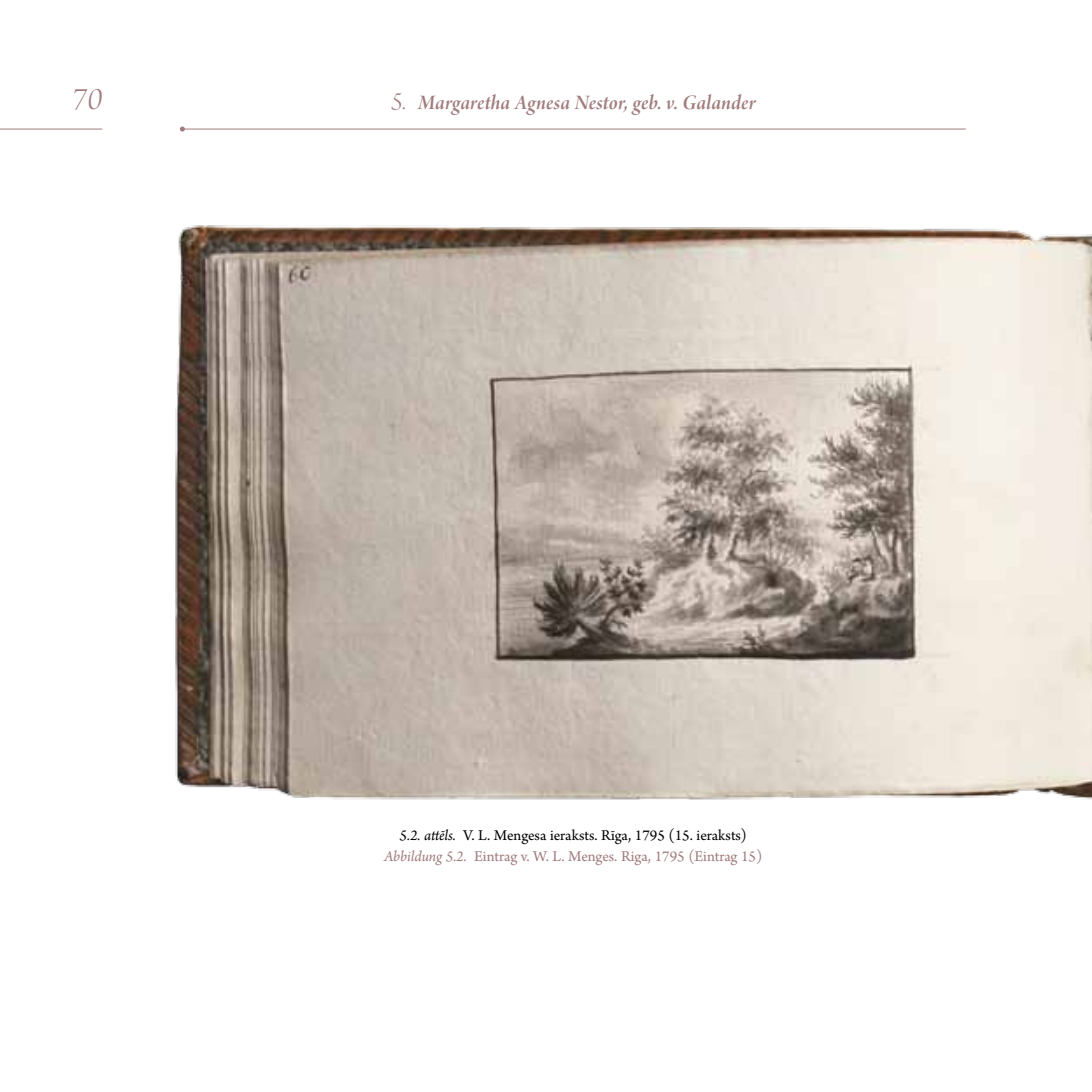
<style>
.page{position:relative;width:1092px;height:1092px;background:#fff}
.page>*{position:absolute;margin:0;border:0;box-sizing:border-box;transform-origin:0 0}
.t1{font:33.25px "Arno Pro Light Italic Display";color:#a07b7c}
.t2{font:21.88px "Arno Pro Smbd Italic Display";letter-spacing:.005em;color:#a07b7c}
.t3{font:15.75px/21.7px "Arno Pro";letter-spacing:-.005em;color:#000;text-align:center}
.s1{font-family:"Arno Pro Light Italic Display";font-size:26.25px}
.s2{font-style:italic}
.s3{font-style:italic;color:#a07b7c}
.s4{color:#a07b7c}
</style>
<div class="page">
<hr style="left:181px;top:128px;width:784px;height:1px;background:#a07b7c">
<svg style="left:180px;top:126px;width:5px;height:5px"></svg>
<hr style="left:0;top:128px;width:102px;height:1px;background:#a07b7c">
<img style="left:175px;top:225px;width:916px;height:575px">
<h1 class="t1" style="left:73px;top:81px;width:31px">70</h1>
<h2 class="t2" style="left:391px;top:90px;width:366px"><span class="s1">5.</span> Margaretha Agnesa Nestor, geb. v. Galander</h2>
<p class="t3" style="left:384px;top:824px;width:380px"><span class="s2">5.2. attēls.</span> V. L. Mengesa ieraksts. Rīga, 1795 (15. ieraksts)<br><span class="s3">Abbildung 5.2.</span> <span class="s4">Eintrag v. W. L. Menges. Riga, 1795 (Eintrag 15)</span></p>
</div>
